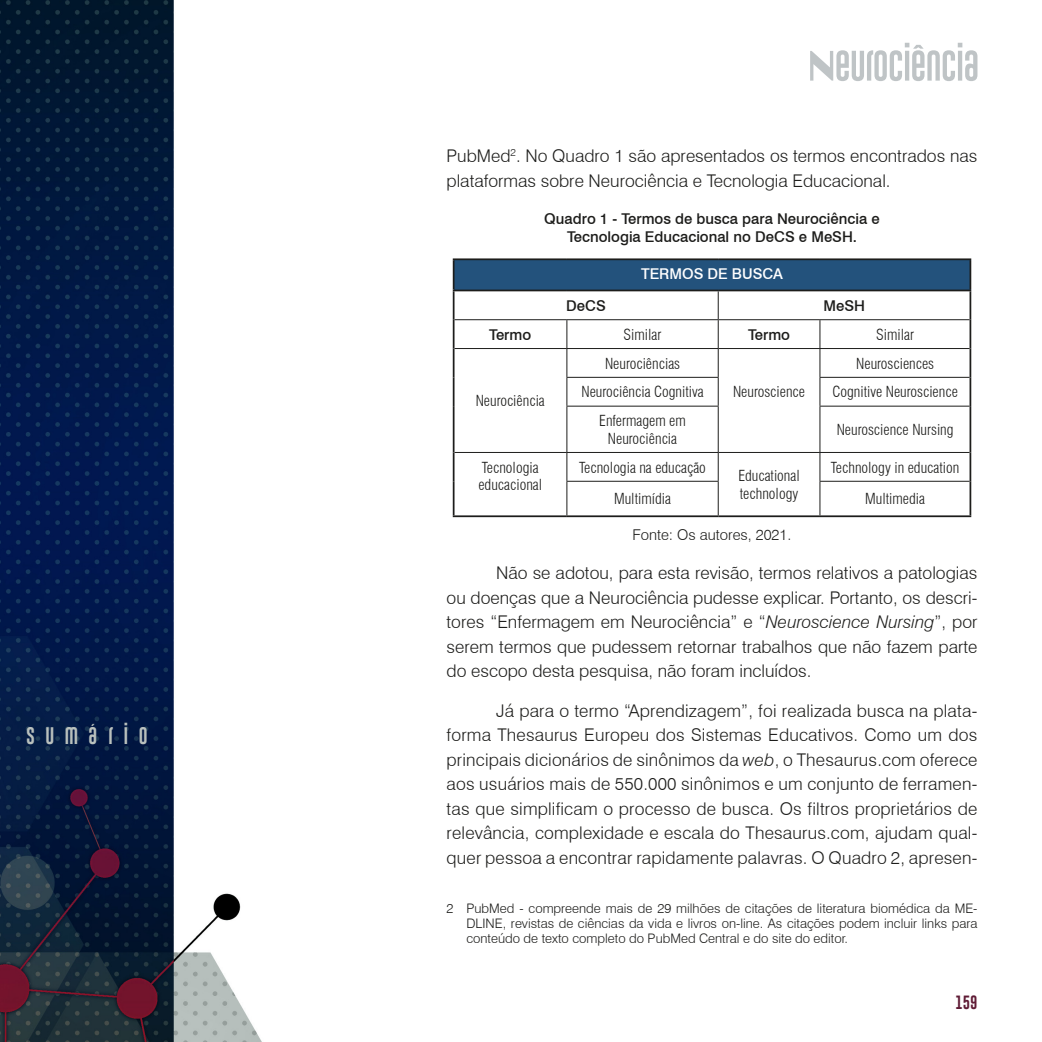
<style>
.page{position:relative;width:1042px;height:1042px;background:#fff}
.page>*{position:absolute;margin:0;border:0;box-sizing:border-box;transform-origin:0 0}
.Parágrafo{font:300 17.5px/24.5px "Swiss 721 BT";letter-spacing:.005em;color:#1d1d1b;text-align:justify}
.Parágrafo_s__recuo{font:300 17.5px/24.5px "Swiss 721 BT";color:#1d1d1b}
.t1{font:17.5px "Gobold Uplow";letter-spacing:.6em;color:#b9c0bd}
.Quadros__Tabelas_-_T{font:300 condensed 14.88px/17.5px "Swiss 721 BT";color:#1d1d1b}
.Quadros__Tabelas__Im{font:500 14.88px/17.5px "Swiss 721 BT";color:#1d1d1b;text-align:center}
.Quadros__Tabelas__Im-2{font:300 14.88px "Swiss 721 BT";color:#1d1d1b}
.Quadros__Tabelas__Im-3{font:500 14.88px "Swiss 721 BT";color:#fff}
.t2{font:14px "Gobold Uplow";color:#5f1b35}
.Rodapé{font:300 13.12px/14.9px "Swiss 721 BT";color:#1d1d1b;text-align:justify}
.s1{font-style:italic}
</style>
<div class="page">
<svg style="left:810px;top:43px;width:167px;height:38px"></svg>
<img style="left:0;top:0;width:262px;height:1042px">
<div style="left:454px;top:259px;width:516px;height:31px;background:#23527c"></div>
<hr style="left:453px;top:258px;width:114px;height:2px;background:#1d1d1b">
<hr style="left:567px;top:258px;width:151px;height:2px;background:#1d1d1b">
<hr style="left:718px;top:258px;width:102px;height:2px;background:#1d1d1b">
<hr style="left:820px;top:258px;width:151px;height:2px;background:#1d1d1b">
<hr style="left:453px;top:290px;width:114px;height:1px;background:#1d1d1b">
<hr style="left:567px;top:290px;width:151px;height:1px;background:#1d1d1b">
<hr style="left:718px;top:290px;width:102px;height:1px;background:#1d1d1b">
<hr style="left:820px;top:290px;width:151px;height:1px;background:#1d1d1b">
<hr style="left:453px;top:515px;width:114px;height:2px;background:#1d1d1b">
<hr style="left:567px;top:515px;width:151px;height:2px;background:#1d1d1b">
<hr style="left:718px;top:515px;width:102px;height:2px;background:#1d1d1b">
<hr style="left:820px;top:515px;width:151px;height:2px;background:#1d1d1b">
<hr style="left:453px;top:260px;width:1px;height:30px;background:#1d1d1b">
<svg style="left:453px;top:291px;width:1px;height:115px"></svg>
<hr style="left:453px;top:406px;width:1px;height:46px;background:#1d1d1b">
<svg style="left:453px;top:452px;width:1px;height:29px"></svg>
<hr style="left:453px;top:481px;width:1px;height:34px;background:#1d1d1b">
<hr style="left:969px;top:260px;width:2px;height:30px;background:#1d1d1b">
<hr style="left:969px;top:291px;width:2px;height:29px;background:#1d1d1b">
<hr style="left:969px;top:320px;width:2px;height:28px;background:#1d1d1b">
<hr style="left:969px;top:348px;width:2px;height:29px;background:#1d1d1b">
<hr style="left:969px;top:377px;width:2px;height:29px;background:#1d1d1b">
<hr style="left:969px;top:406px;width:2px;height:46px;background:#1d1d1b">
<hr style="left:969px;top:452px;width:2px;height:29px;background:#1d1d1b">
<hr style="left:969px;top:481px;width:2px;height:34px;background:#1d1d1b">
<hr style="left:454px;top:319px;width:113px;height:1px;background:#1d1d1b">
<hr style="left:567px;top:319px;width:151px;height:1px;background:#1d1d1b">
<hr style="left:718px;top:319px;width:102px;height:1px;background:#1d1d1b">
<hr style="left:820px;top:319px;width:149px;height:1px;background:#1d1d1b">
<hr style="left:454px;top:348px;width:113px;height:1px;background:#1d1d1b">
<hr style="left:567px;top:348px;width:151px;height:1px;background:#1d1d1b">
<hr style="left:718px;top:348px;width:102px;height:1px;background:#1d1d1b">
<hr style="left:820px;top:348px;width:149px;height:1px;background:#1d1d1b">
<hr style="left:566px;top:377px;width:152px;height:1px;background:#1d1d1b">
<svg style="left:566px;top:320px;width:1px;height:86px"></svg>
<svg style="left:718px;top:291px;width:1px;height:115px"></svg>
<hr style="left:819px;top:377px;width:150px;height:1px;background:#1d1d1b">
<svg style="left:819px;top:320px;width:1px;height:86px"></svg>
<hr style="left:566px;top:406px;width:152px;height:1px;background:#1d1d1b">
<hr style="left:566px;top:406px;width:1px;height:46px;background:#1d1d1b">
<hr style="left:718px;top:406px;width:1px;height:46px;background:#1d1d1b">
<hr style="left:819px;top:406px;width:150px;height:1px;background:#1d1d1b">
<hr style="left:819px;top:406px;width:1px;height:46px;background:#1d1d1b">
<hr style="left:454px;top:452px;width:113px;height:1px;background:#1d1d1b">
<hr style="left:567px;top:452px;width:151px;height:1px;background:#1d1d1b">
<svg style="left:566px;top:453px;width:1px;height:28px"></svg>
<hr style="left:718px;top:452px;width:102px;height:1px;background:#1d1d1b">
<svg style="left:718px;top:453px;width:1px;height:28px"></svg>
<hr style="left:820px;top:452px;width:149px;height:1px;background:#1d1d1b">
<svg style="left:819px;top:453px;width:1px;height:28px"></svg>
<hr style="left:566px;top:481px;width:152px;height:1px;background:#1d1d1b">
<hr style="left:566px;top:482px;width:1px;height:33px;background:#1d1d1b">
<hr style="left:718px;top:482px;width:1px;height:33px;background:#1d1d1b">
<hr style="left:819px;top:481px;width:150px;height:1px;background:#1d1d1b">
<hr style="left:819px;top:482px;width:1px;height:33px;background:#1d1d1b">
<p class="t1" style="left:26px;top:721px;width:123px">SUMÁRIO</p>
<p class="Parágrafo_s__recuo" style="left:446px;top:144px;width:532px">PubMed<sup>2</sup>. No Quadro 1 são apresentados os termos encontrados nas plataformas sobre Neurociência e Tecnologia Educacional.</p>
<p class="Quadros__Tabelas__Im" style="left:544px;top:210px;width:337px">Quadro 1 - Termos de busca para Neurociência e<br>Tecnologia Educacional no DeCS e MeSH.</p>
<p class="Quadros__Tabelas__Im-3" style="left:641px;top:265px;width:143px">TERMOS DE BUSCA</p>
<p class="Quadros__Tabelas__Im" style="left:566px;top:297px;width:41px">DeCS</p>
<p class="Quadros__Tabelas__Im" style="left:823px;top:297px;width:43px">MeSH</p>
<p class="Quadros__Tabelas__Im" style="left:489px;top:326px;width:44px">Termo</p>
<p class="Quadros__Tabelas_-_T" style="left:623px;top:326px;width:39px">Similar</p>
<p class="Quadros__Tabelas__Im" style="left:748px;top:326px;width:44px">Termo</p>
<p class="Quadros__Tabelas_-_T" style="left:876px;top:326px;width:39px">Similar</p>
<p class="Quadros__Tabelas_-_T" style="left:476px;top:392px;width:71px">Neurociência</p>
<p class="Quadros__Tabelas_-_T" style="left:605px;top:354px;width:77px">Neurociências</p>
<p class="Quadros__Tabelas_-_T" style="left:856px;top:354px;width:79px">Neurosciences</p>
<p class="Quadros__Tabelas_-_T" style="left:581px;top:383px;width:124px">Neurociência Cognitiva</p>
<p class="Quadros__Tabelas_-_T" style="left:832px;top:383px;width:127px">Cognitive Neuroscience</p>
<p class="Quadros__Tabelas_-_T" style="left:599px;top:412px;width:88px;text-align:center">Enfermagem em<br>Neurociência</p>
<p class="Quadros__Tabelas_-_T" style="left:837px;top:421px;width:118px">Neuroscience Nursing</p>
<p class="Quadros__Tabelas_-_T" style="left:733px;top:383px;width:74px">Neuroscience</p>
<p class="Quadros__Tabelas_-_T" style="left:478px;top:458px;width:65px">Tecnologia educacional</p>
<p class="Quadros__Tabelas_-_T" style="left:579px;top:458px;width:128px">Tecnologia na educação</p>
<p class="Quadros__Tabelas_-_T" style="left:831px;top:458px;width:130px">Technology in education</p>
<p class="Quadros__Tabelas_-_T" style="left:738px;top:467px;width:63px">Educational technology</p>
<p class="Quadros__Tabelas_-_T" style="left:614px;top:490px;width:58px">Multimídia</p>
<p class="Quadros__Tabelas_-_T" style="left:865px;top:490px;width:61px">Multimedia</p>
<p class="Quadros__Tabelas__Im-2" style="left:632px;top:526px;width:160px">Fonte: Os autores, 2021.</p>
<p class="Parágrafo" style="left:446px;top:561px;width:532px;text-indent:50px">Não se adotou, para esta revisão, termos relativos a patologias ou doenças que a Neurociência pudesse explicar. Portanto, os descri&shy;tores “Enfermagem em Neurociência” e “<span class="s1">Neuroscience Nursing</span>”, por serem termos que pudessem retornar trabalhos que não fazem parte do escopo desta pesquisa, não foram incluídos.</p>
<p class="Parágrafo" style="left:446px;top:698px;width:532px;text-indent:50px">Já para o termo “Aprendizagem”, foi realizada busca na plata&shy;forma Thesaurus Europeu dos Sistemas Educativos. Como um dos principais dicionários de sinônimos da <span class="s1">web</span>, o Thesaurus.com oferece aos usuários mais de 550.000 sinônimos e um conjunto de ferramen&shy;tas que simplificam o processo de busca. Os filtros proprietários de relevância, complexidade e escala do Thesaurus.com, ajudam qual&shy;quer pessoa a encontrar rapidamente palavras. O Quadro 2, apresen-</p>
<p class="Rodapé" style="left:466px;top:901px;width:512px;text-indent:-20px">2 PubMed - compreende mais de 29 milhões de citações de literatura biomédica da ME-DLINE, revistas de ciências da vida e livros on-line. As citações podem incluir links para conteúdo de texto completo do PubMed Central e do site do editor.</p>
<p class="t2" style="left:955px;top:991px;width:24px">159</p>
</div>
